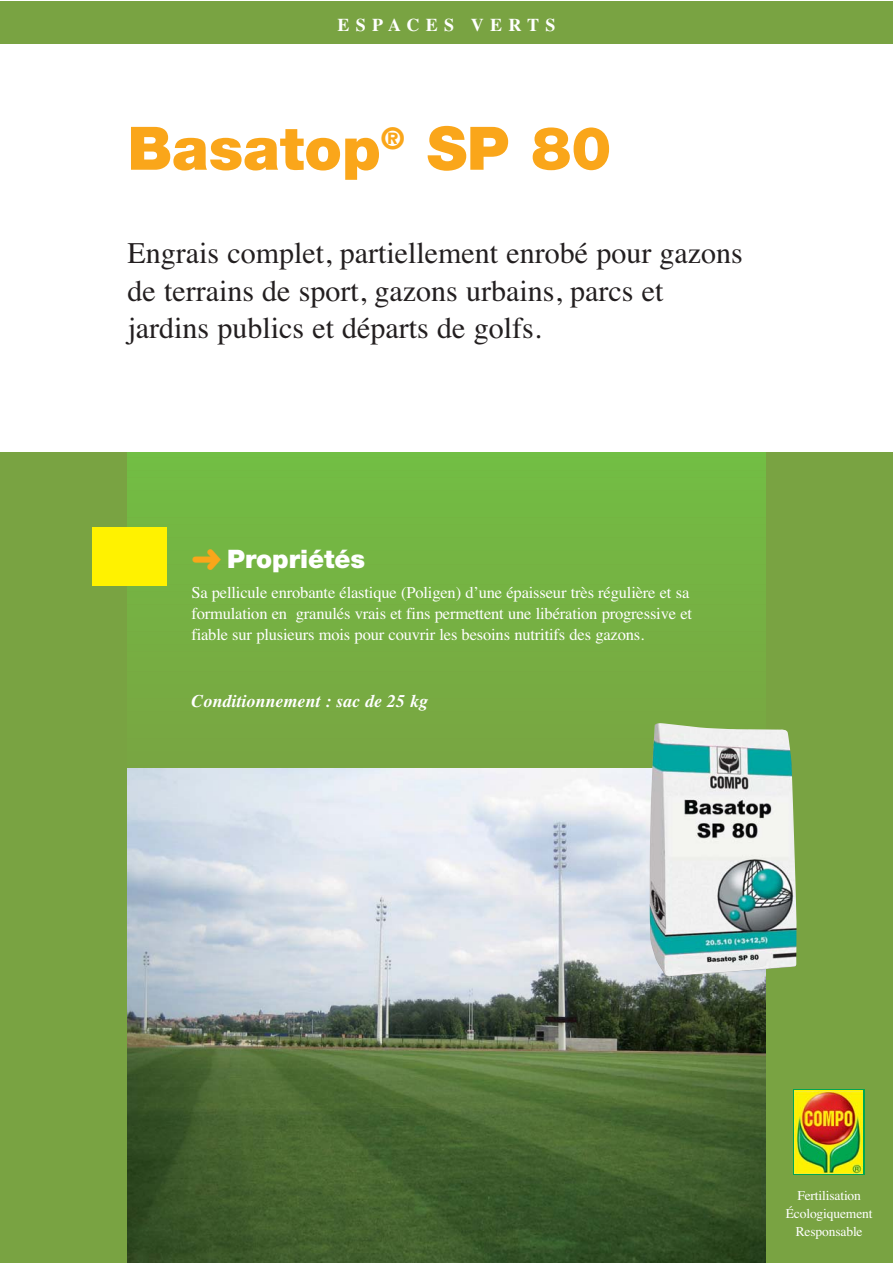
<style>
.page{position:relative;width:893px;height:1263px;background:#fff}
.page>*{position:absolute;margin:0;border:0;box-sizing:border-box;transform-origin:0 0}
.t1{font:900 60px "Helvetica Neue";color:#faa61a}
.t2{font:30px/37.5px "Times";color:#231f20}
.t3{font:900 25.5px "Helvetica Neue";color:#fff}
.t4{font:italic 700 18px "Times";color:#fff}
.t5{font:700 18px "Times";letter-spacing:.35em;color:#fff}
.t6{font:16.5px/21px "Times";letter-spacing:-.01em;color:#fff}
.t7{font:13.5px/18px "Times";letter-spacing:-.01em;color:#fff;text-align:center}
.s1{color:#faa61a}
</style>
<div class="page">
<div style="left:0;top:452px;width:893px;height:811px;background:#79a342"></div>
<div style="left:0;top:1px;width:893px;height:43px;background:#79a342"></div>
<div style="left:128px;top:452px;width:637px;height:7px;background:#71bf44"></div>
<div style="left:128px;top:456px;width:637px;height:9px;background:#72be44"></div>
<div style="left:128px;top:463px;width:637px;height:9px;background:#72bd44"></div>
<div style="left:128px;top:469px;width:637px;height:10px;background:#72bc44"></div>
<div style="left:128px;top:476px;width:637px;height:9px;background:#73bc44"></div>
<div style="left:128px;top:483px;width:637px;height:9px;background:#73bb44"></div>
<div style="left:128px;top:489px;width:637px;height:10px;background:#73ba43"></div>
<div style="left:128px;top:496px;width:637px;height:10px;background:#73ba43"></div>
<div style="left:128px;top:503px;width:637px;height:9px;background:#73b943"></div>
<div style="left:128px;top:509px;width:637px;height:10px;background:#73b943"></div>
<div style="left:128px;top:516px;width:637px;height:10px;background:#74b843"></div>
<div style="left:128px;top:523px;width:637px;height:9px;background:#74b743"></div>
<div style="left:128px;top:529px;width:637px;height:10px;background:#74b743"></div>
<div style="left:128px;top:536px;width:637px;height:10px;background:#74b643"></div>
<div style="left:128px;top:543px;width:637px;height:9px;background:#74b643"></div>
<div style="left:128px;top:550px;width:637px;height:9px;background:#75b543"></div>
<div style="left:128px;top:556px;width:637px;height:10px;background:#75b543"></div>
<div style="left:128px;top:563px;width:637px;height:9px;background:#75b443"></div>
<div style="left:128px;top:570px;width:637px;height:9px;background:#75b443"></div>
<div style="left:128px;top:576px;width:637px;height:10px;background:#75b443"></div>
<div style="left:128px;top:583px;width:637px;height:10px;background:#75b343"></div>
<div style="left:128px;top:590px;width:637px;height:9px;background:#75b243"></div>
<div style="left:128px;top:596px;width:637px;height:10px;background:#76b243"></div>
<div style="left:128px;top:603px;width:637px;height:10px;background:#76b143"></div>
<div style="left:128px;top:610px;width:637px;height:9px;background:#76b143"></div>
<div style="left:128px;top:616px;width:637px;height:10px;background:#76b043"></div>
<div style="left:128px;top:623px;width:637px;height:10px;background:#76b043"></div>
<div style="left:128px;top:630px;width:637px;height:9px;background:#76af43"></div>
<div style="left:128px;top:637px;width:637px;height:9px;background:#76af42"></div>
<div style="left:128px;top:643px;width:637px;height:10px;background:#76ae42"></div>
<div style="left:128px;top:650px;width:637px;height:9px;background:#77ae42"></div>
<div style="left:128px;top:657px;width:637px;height:9px;background:#77ad42"></div>
<div style="left:128px;top:663px;width:637px;height:10px;background:#77ad42"></div>
<div style="left:128px;top:670px;width:637px;height:10px;background:#77ac42"></div>
<div style="left:128px;top:677px;width:637px;height:9px;background:#77ac42"></div>
<div style="left:128px;top:683px;width:637px;height:10px;background:#77ab42"></div>
<div style="left:128px;top:690px;width:637px;height:10px;background:#77ab42"></div>
<div style="left:128px;top:697px;width:637px;height:9px;background:#78aa42"></div>
<div style="left:128px;top:703px;width:637px;height:10px;background:#78aa42"></div>
<div style="left:128px;top:710px;width:637px;height:10px;background:#78a942"></div>
<div style="left:128px;top:717px;width:637px;height:9px;background:#78a942"></div>
<div style="left:128px;top:724px;width:637px;height:9px;background:#78a842"></div>
<div style="left:128px;top:730px;width:637px;height:10px;background:#78a842"></div>
<div style="left:128px;top:737px;width:637px;height:9px;background:#78a742"></div>
<div style="left:128px;top:744px;width:637px;height:9px;background:#78a742"></div>
<svg style="left:128px;top:768px;width:521px;height:1px"></svg>
<div style="left:92px;top:528px;width:74px;height:58px;background:#fff200"></div>
<img style="left:128px;top:769px;width:637px;height:494px">
<img style="left:649px;top:723px;width:147px;height:253px">
<div style="left:793px;top:1089px;width:71px;height:86px;background:#fff200"></div>
<svg style="left:794px;top:1091px;width:69px;height:83px"></svg>
<img style="left:795px;top:1091px;width:67px;height:82px">
<svg style="left:805px;top:1110px;width:48px;height:18px"></svg>
<p class="t5" style="left:338px;top:18px;width:219px">ESPACES VERTS</p>
<h1 class="t1" style="left:128px;top:127px;width:485px">Basatop<sup>®</sup> SP 80</h1>
<h2 class="t2" style="left:128px;top:237px;width:617px">Engrais complet, partiellement enrobé pour gazons de terrains de sport, gazons urbains, parcs et jardins publics et départs de golfs.</h2>
<h3 class="t3" style="left:191px;top:550px;width:175px"><span class="s1">➜</span> Propriétés</h3>
<p class="t6" style="left:191px;top:583px;width:502px">Sa pellicule enrobante élastique (Poligen) d’une épaisseur très régulière et sa formulation en granulés vrais et fins permettent une libération progressive et fiable sur plusieurs mois pour couvrir les besoins nutritifs des gazons.</p>
<p class="t4" style="left:191px;top:694px;width:238px">Conditionnement : sac de 25 kg</p>
<p class="t7" style="left:786px;top:1187px;width:88px">Fertilisation<br>Écologiquement<br>Responsable</p>
</div>
